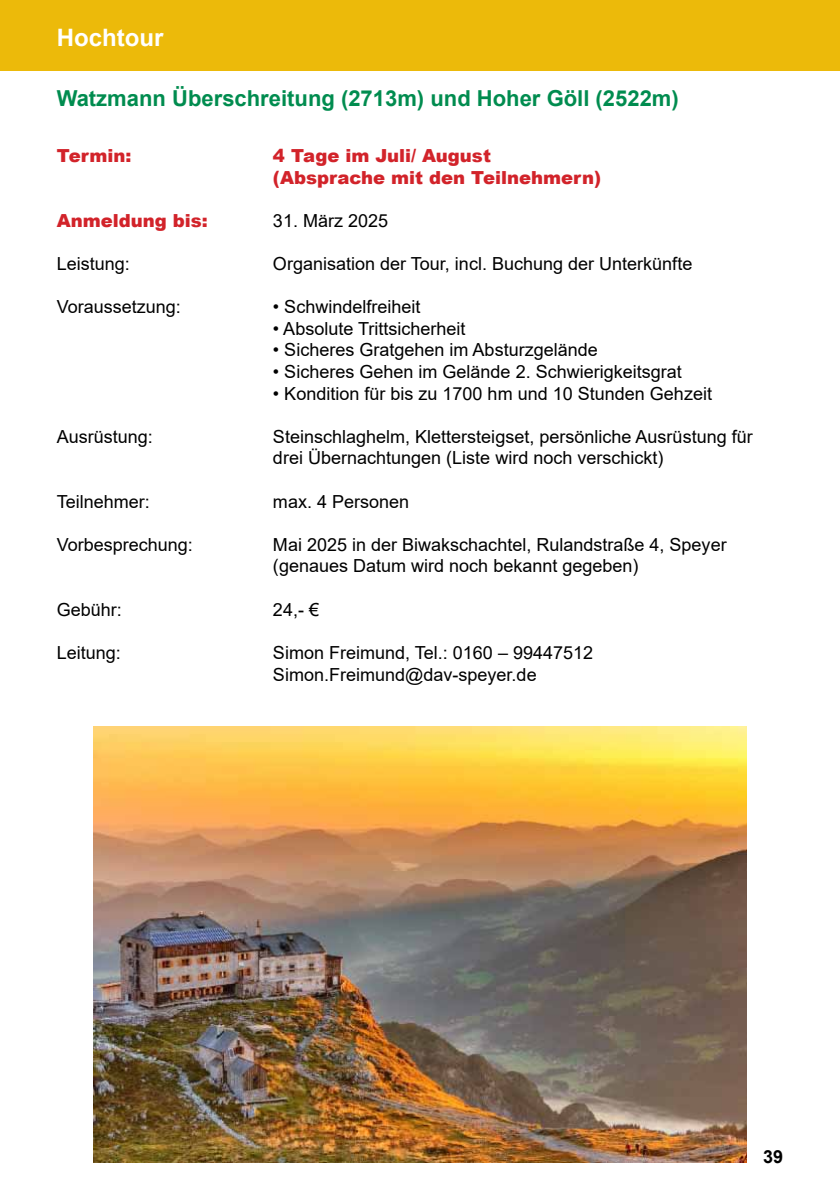
<style>
.page{position:relative;width:840px;height:1191px;background:#fff}
.page>*{position:absolute;margin:0;border:0;box-sizing:border-box;transform-origin:0 0}
.t1{font:700 24px "Arial";color:#fff}
.t2{font:700 22px "Arial";color:#008c4f}
.t3{font:18px/21.6px "Arial";color:#000}
.t4{font:900 18px/21.6px "Arial";color:#d2232a}
.t5{font:700 18px "Arial";color:#000}
</style>
<div class="page">
<div style="left:0;top:0;width:839px;height:71px;background:#ecba0a"></div>
<img style="left:93px;top:726px;width:653px;height:436px">
<h1 class="t1" style="left:57px;top:20px;width:108px">Hochtour</h1>
<p class="t2" style="left:57px;top:83px;width:623px">Watzmann Überschreitung (2713m) und Hoher Göll (2522m)</p>
<p class="t4" style="left:57px;top:144px;width:76px">Termin:</p>
<p class="t4" style="left:273px;top:144px;width:329px">4 Tage im Juli/ August (Absprache mit den Teilnehmern)</p>
<p class="t4" style="left:57px;top:209px;width:153px">Anmeldung bis:</p>
<p class="t3" style="left:273px;top:209px;width:117px">31. März 2025</p>
<p class="t3" style="left:57px;top:253px;width:75px">Leistung:</p>
<p class="t3" style="left:273px;top:253px;width:420px">Organisation der Tour, incl. Buchung der Unterkünfte</p>
<p class="t3" style="left:57px;top:296px;width:126px">Voraussetzung:</p>
<p class="t3" style="left:273px;top:296px;width:149px">• Schwindelfreiheit</p>
<p class="t3" style="left:273px;top:317px;width:194px">• Absolute Trittsicherheit</p>
<p class="t3" style="left:273px;top:339px;width:326px">• Sicheres Gratgehen im Absturzgelände</p>
<p class="t3" style="left:273px;top:361px;width:410px">• Sicheres Gehen im Gelände 2. Schwierigkeitsgrat</p>
<p class="t3" style="left:273px;top:382px;width:440px">• Kondition für bis zu 1700 hm und 10 Stunden Gehzeit</p>
<p class="t3" style="left:57px;top:425px;width:98px">Ausrüstung:</p>
<p class="t3" style="left:273px;top:425px;width:481px">Steinschlaghelm, Klettersteigset, persönliche Ausrüstung für drei Übernachtungen (Liste wird noch verschickt)</p>
<p class="t3" style="left:57px;top:490px;width:95px">Teilnehmer:</p>
<p class="t3" style="left:273px;top:490px;width:138px">max. 4 Personen</p>
<p class="t3" style="left:57px;top:533px;width:138px">Vorbesprechung:</p>
<p class="t3" style="left:273px;top:533px;width:455px">Mai 2025 in der Biwakschachtel, Rulandstraße 4, Speyer (genaues Datum wird noch bekannt gegeben)</p>
<p class="t3" style="left:57px;top:598px;width:67px">Gebühr:</p>
<p class="t3" style="left:273px;top:598px;width:48px">24,- €</p>
<p class="t3" style="left:57px;top:641px;width:66px">Leitung:</p>
<p class="t3" style="left:273px;top:641px;width:321px">Simon Freimund, Tel.: 0160 – 99447512<br>Simon.Freimund@dav-speyer.de</p>
<p class="t5" style="left:762px;top:1143px;width:22px">39</p>
</div>
